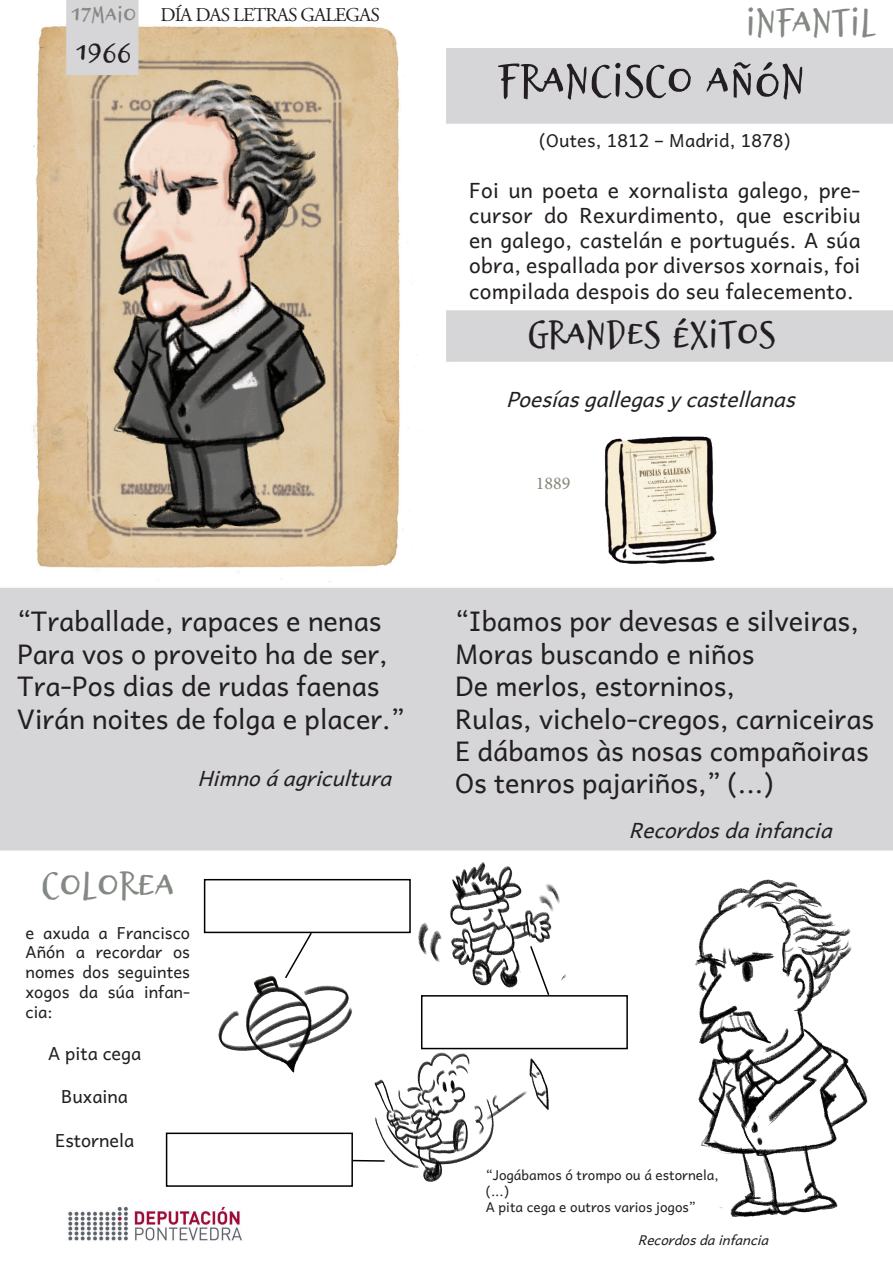
<style>
.page{position:relative;width:893px;height:1263px;background:#fff}
.page>*{position:absolute;margin:0;border:0;box-sizing:border-box;transform-origin:0 0}
.t1{font:54px "Brizel";color:#231f20}
.t2{font:45px "Brizel";color:#848984}
.t3{font:45px "Brizel";color:#231f20}
.t4{font:33px "Brizel";color:#231f20}
.t5{font:27px "Andika Basic";color:#231f20}
.t6{font:27px "Brizel";color:#848984}
.t7{font:21px/25.2px "Andika Basic";letter-spacing:.01em;color:#231f20;text-align:justify}
.t8{font:italic 21px "Andika Basic";color:#231f20}
.t9{font:19.5px "Adobe Garamond";letter-spacing:-.05em;color:#231f20}
.t10{font:18px "Andika Basic";color:#231f20}
.t11{font:18px "Minion Pro";color:#878678}
.t12{font:16.5px/19.8px "Andika Basic";color:#231f20;text-align:justify}
.t13{font:13.5px "Andika Basic";color:#231f20}
.t14{font:italic 13.5px "Andika Basic";color:#231f20}
</style>
<div class="page">
<img style="left:0;top:0;width:893px;height:1241px">
<img style="left:26px;top:38px;width:365px;height:534px">
<img style="left:645px;top:853px;width:239px;height:370px">
<img style="left:590px;top:419px;width:152px;height:152px">
<img style="left:136px;top:856px;width:525px;height:353px">
<div style="left:204px;top:879px;width:207px;height:54px;border:2px solid #000"></div>
<svg style="left:283px;top:931px;width:30px;height:49px"></svg>
<div style="left:166px;top:1132px;width:187px;height:55px;border:2px solid #000"></div>
<svg style="left:529px;top:944px;width:22px;height:51px"></svg>
<div style="left:421px;top:995px;width:207px;height:54px;border:2px solid #000"></div>
<hr style="left:353px;top:1160px;width:32px;height:2px;background:#000">
<p class="t6" style="left:72px;top:4px;width:66px">17MAIO</p>
<p class="t9" style="left:160px;top:4px;width:221px">DÍA DAS LETRAS GALEGAS</p>
<p class="t4" style="left:76px;top:40px;width:57px">1966</p>
<p class="t5" style="left:17px;top:597px;width:366px">“Traballade, rapaces e nenas</p>
<p class="t5" style="left:17px;top:629px;width:372px">Para vos o proveito ha de ser,</p>
<p class="t5" style="left:17px;top:662px;width:364px">Tra-Pos dias de rudas faenas</p>
<p class="t5" style="left:17px;top:694px;width:389px">Virán noites de folga e placer.”</p>
<p class="t8" style="left:198px;top:759px;width:203px">Himnoáagricultura</p>
<p class="t2" style="left:41px;top:868px;width:135px">COLOREA</p>
<p class="t12" style="left:26px;top:920px;width:166px">e axuda a Francisco Añón a recordar os nomes dos seguintes xogos da súa infan&shy;cia:</p>
<p class="t10" style="left:48px;top:1037px;width:95px">A pita cega</p>
<p class="t10" style="left:61px;top:1080px;width:68px">Buxaina</p>
<p class="t10" style="left:55px;top:1124px;width:81px">Estornela</p>
<p class="t2" style="left:746px;top:5px;width:132px">INFANTIL</p>
<p class="t1" style="left:498px;top:60px;width:309px">FRANCISCO AÑÓN</p>
<p class="t10" style="left:539px;top:124px;width:253px">(Outes, 1812 – Madrid, 1878)</p>
<p class="t7" style="left:469px;top:174px;width:393px">Foi un poeta e xornalista galego, pre&shy;cursor do Rexurdimento, que escribiu en galego, castelán e portugués. A súa obra, espallada por diversos xornais, foi compilada despois do seu falecemento.</p>
<p class="t3" style="left:527px;top:316px;width:250px">GRANDES ÉXITOS</p>
<p class="t8" style="left:506px;top:380px;width:299px">Poesíasgallegasy castellanas</p>
<p class="t11" style="left:536px;top:472px;width:36px">1889</p>
<p class="t5" style="left:455px;top:597px;width:405px">“Ibamos por devesas e silveiras,</p>
<p class="t5" style="left:455px;top:629px;width:301px">Moras buscando e niños</p>
<p class="t5" style="left:455px;top:662px;width:282px">De merlos, estorninos,</p>
<p class="t5" style="left:455px;top:694px;width:421px">Rulas, vichelo-cregos, carniceiras</p>
<p class="t5" style="left:455px;top:726px;width:415px">E dábamos às nosas compañoiras</p>
<p class="t5" style="left:455px;top:759px;width:320px">Os tenros pajariños,” (...)</p>
<p class="t8" style="left:629px;top:811px;width:213px">Recordosdainfancia</p>
<p class="t13" style="left:486px;top:1162px;width:234px">“Jogábamos ó trompo ou á estornela,</p>
<p class="t13" style="left:486px;top:1179px;width:25px">(...)</p>
<p class="t13" style="left:486px;top:1195px;width:211px">A pita cega e outros varios jogos”</p>
<p class="t14" style="left:638px;top:1228px;width:137px">Recordosdainfancia</p>
</div>
